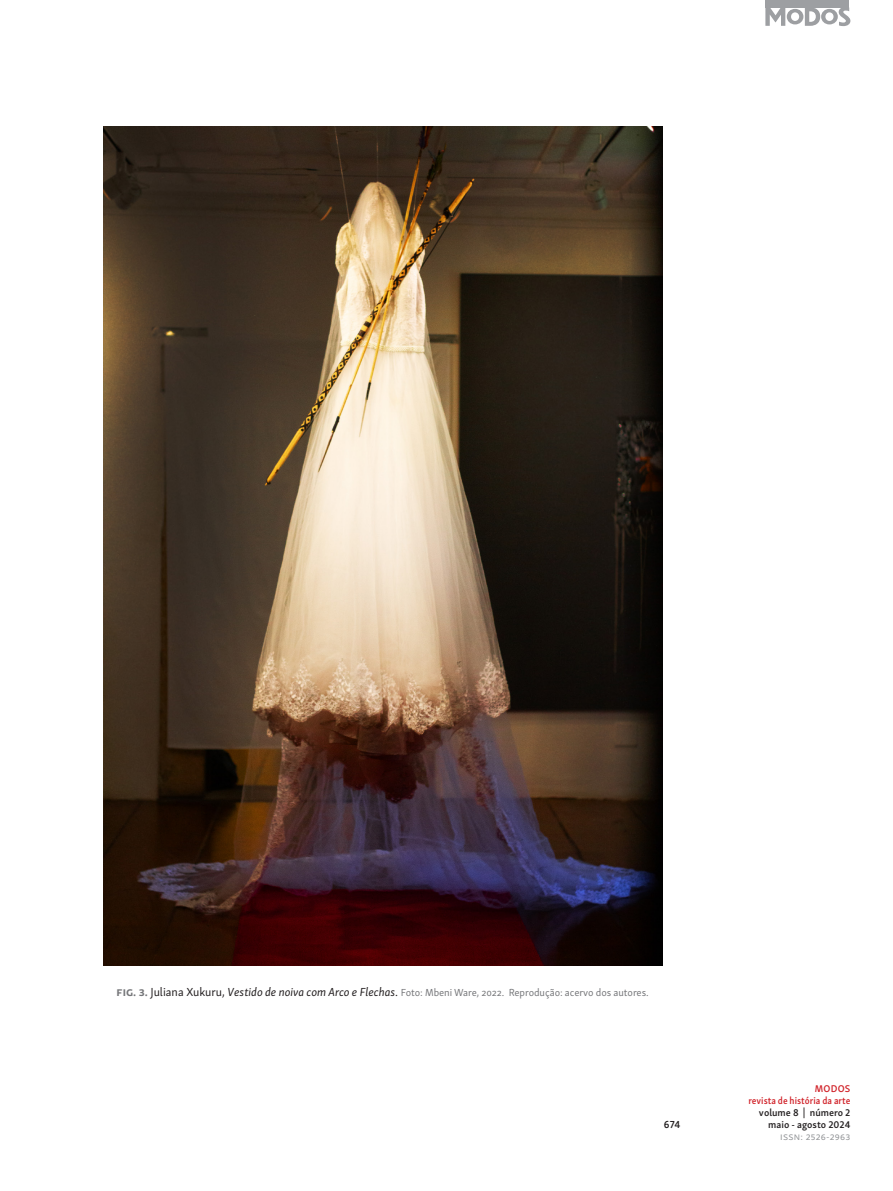
<style>
.page{position:relative;width:893px;height:1191px;background:#fff}
.page>*{position:absolute;margin:0;border:0;box-sizing:border-box;transform-origin:0 0}
.Figura-Legendas{font:10.5px "Skolar Sans Latn";letter-spacing:-.005em;color:#757679}
.t1{font:600 10.5px "Skolar Sans Latn";color:#231f20}
.t2{font:600 10.05px/12px "Skolar Sans Latn";color:#231f20;text-align:right}
.t3{font:600 10.05px "Skolar Sans Latn Cn";color:#d1232a}
.t4{font:10.05px "Skolar Sans Latn";letter-spacing:.025em;color:#939598}
.t5{font:600 10.05px "Skolar Sans Latn";letter-spacing:.025em;color:#d1232a}
.s1{font-weight:700;font-size:12px}
.s2{font-size:12px;color:#231f20}
.s3{font-style:italic;font-size:12px;color:#231f20}
</style>
<div class="page">
<div style="left:765px;top:0;width:84px;height:8px;background:#9d9fa2"></div>
<svg style="left:765px;top:7px;width:85px;height:19px"></svg>
<img style="left:103px;top:126px;width:559px;height:839px">
<p class="Figura-Legendas" style="left:117px;top:984px;width:534px"><span class="s1">Fig. 3.</span> <span class="s2">Juliana Xukuru,</span> <span class="s3">Vestido de noiva com Arco e Flechas</span><span class="s2">.</span> Foto: Mbeni Ware, 2022. Reprodução: acervo dos autores.</p>
<p class="t1" style="left:664px;top:1116px;width:18px">674</p>
<p class="t5" style="left:815px;top:1081px;width:37px">MODOS</p>
<p class="t3" style="left:748px;top:1093px;width:103px">revista de história da arte</p>
<p class="t2" style="left:759px;top:1106px;width:93px">volume 8 | número 2 maio - agosto 2024</p>
<p class="t4" style="left:780px;top:1129px;width:72px">ISSN: 2526-2963</p>
</div>
